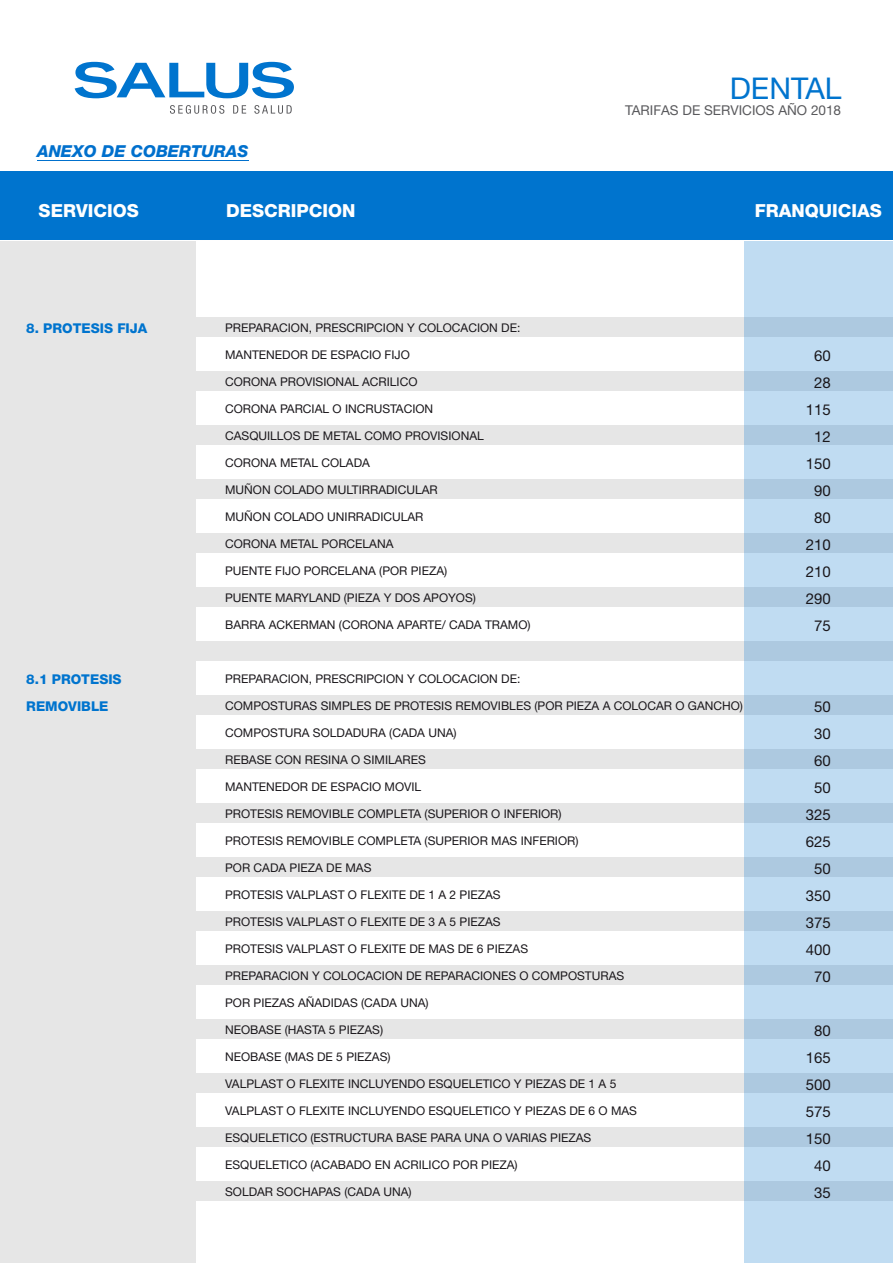
<style>
.page{position:relative;width:893px;height:1263px;background:#fff}
.page>*{position:absolute;margin:0;border:0;box-sizing:border-box;transform-origin:0 0}
.t1{font:30px "Helvetica Neue LT Std";color:#0074ce}
.t2{font:800 18px "Helvetica Neue LT Std";color:#fff}
.t3{font:italic 800 16.5px "Helvetica Neue LT Std";color:#0070cd}
.t4{font:15px/27px "Helvetica Neue LT Std";color:#1a171b;text-align:center}
.t5{font:800 13.5px/27px "Helvetica Neue LT Std";color:#0074ce}
.t6{font:13.5px "Helvetica Neue LT Std";color:#59595c}
.t7{font:12px "Helvetica Neue LT Std";color:#1a171b}
</style>
<div class="page">
<div style="left:0;top:318px;width:892px;height:19px;background:#e6e6e6"></div>
<div style="left:0;top:372px;width:892px;height:19px;background:#e6e6e6"></div>
<div style="left:0;top:426px;width:892px;height:19px;background:#e6e6e6"></div>
<div style="left:0;top:480px;width:892px;height:19px;background:#e6e6e6"></div>
<div style="left:0;top:534px;width:892px;height:19px;background:#e6e6e6"></div>
<div style="left:0;top:588px;width:892px;height:19px;background:#e6e6e6"></div>
<div style="left:0;top:642px;width:892px;height:19px;background:#e6e6e6"></div>
<div style="left:0;top:696px;width:892px;height:19px;background:#e6e6e6"></div>
<div style="left:0;top:750px;width:892px;height:19px;background:#e6e6e6"></div>
<div style="left:0;top:804px;width:892px;height:19px;background:#e6e6e6"></div>
<div style="left:0;top:858px;width:892px;height:19px;background:#e6e6e6"></div>
<div style="left:0;top:912px;width:892px;height:19px;background:#e6e6e6"></div>
<div style="left:0;top:966px;width:892px;height:19px;background:#e6e6e6"></div>
<div style="left:0;top:1020px;width:892px;height:19px;background:#e6e6e6"></div>
<div style="left:0;top:1074px;width:892px;height:19px;background:#e6e6e6"></div>
<div style="left:0;top:1128px;width:892px;height:19px;background:#e6e6e6"></div>
<div style="left:0;top:1182px;width:892px;height:19px;background:#e6e6e6"></div>
<div style="left:0;top:171px;width:892px;height:69px;background:#0074ce"></div>
<div style="left:0;top:242px;width:195px;height:1021px;background:#e6e6e6"></div>
<svg style="left:170px;top:105px;width:54px;height:9px"></svg>
<svg style="left:233px;top:105px;width:13px;height:9px"></svg>
<svg style="left:254px;top:105px;width:38px;height:9px"></svg>
<svg style="left:75px;top:62px;width:219px;height:36px"></svg>
<div style="left:744px;top:242px;width:148px;height:1021px;background:linear-gradient(to right,#bad6ec,#bad6ec)"></div>
<hr style="left:37px;top:160px;width:211px;height:1px;background:#0070cd">
<h3 class="t3" style="left:37px;top:141px;width:213px">ANEXO DE COBERTURAS</h3>
<h1 class="t1" style="left:729px;top:70px;width:113px">DENTAL</h1>
<p class="t6" style="left:625px;top:102px;width:217px">TARIFAS DE SERVICIOS AÑO 2018</p>
<h2 class="t2" style="left:39px;top:200px;width:102px">SERVICIOS</h2>
<h2 class="t2" style="left:226px;top:200px;width:131px">DESCRIPCION</h2>
<h2 class="t2" style="left:754px;top:200px;width:129px">FRANQUICIAS</h2>
<p class="t5" style="left:26px;top:315px;width:123px">8. PROTESIS FIJA</p>
<p class="t5" style="left:26px;top:666px;width:97px">8.1 PROTESIS<br>REMOVIBLE</p>
<p class="t7" style="left:225px;top:320px;width:297px">PREPARACION, PRESCRIPCION Y COLOCACION DE:</p>
<p class="t7" style="left:225px;top:347px;width:186px">MANTENEDOR DE ESPACIO FIJO</p>
<p class="t7" style="left:225px;top:374px;width:194px">CORONA PROVISIONAL ACRILICO</p>
<p class="t7" style="left:225px;top:401px;width:210px">CORONA PARCIAL O INCRUSTACION</p>
<p class="t7" style="left:225px;top:428px;width:260px">CASQUILLOS DE METAL COMO PROVISIONAL</p>
<p class="t7" style="left:225px;top:455px;width:146px">CORONA METAL COLADA</p>
<p class="t7" style="left:225px;top:482px;width:214px">MUÑON COLADO MULTIRRADICULAR</p>
<p class="t7" style="left:225px;top:509px;width:200px">MUÑON COLADO UNIRRADICULAR</p>
<p class="t7" style="left:225px;top:536px;width:170px">CORONA METAL PORCELANA</p>
<p class="t7" style="left:225px;top:563px;width:223px">PUENTE FIJO PORCELANA (POR PIEZA)</p>
<p class="t7" style="left:225px;top:590px;width:252px">PUENTE MARYLAND (PIEZA Y DOS APOYOS)</p>
<p class="t7" style="left:225px;top:617px;width:307px">BARRA ACKERMAN (CORONA APARTE/ CADA TRAMO)</p>
<p class="t7" style="left:225px;top:671px;width:297px">PREPARACION, PRESCRIPCION Y COLOCACION DE:</p>
<p class="t7" style="left:225px;top:698px;width:519px">COMPOSTURAS SIMPLES DE PROTESIS REMOVIBLES (POR PIEZA A COLOCAR O GANCHO)</p>
<p class="t7" style="left:225px;top:725px;width:233px">COMPOSTURA SOLDADURA (CADA UNA)</p>
<p class="t7" style="left:225px;top:752px;width:202px">REBASE CON RESINA O SIMILARES</p>
<p class="t7" style="left:225px;top:779px;width:198px">MANTENEDOR DE ESPACIO MOVIL</p>
<p class="t7" style="left:225px;top:806px;width:338px">PROTESIS REMOVIBLE COMPLETA (SUPERIOR O INFERIOR)</p>
<p class="t7" style="left:225px;top:833px;width:355px">PROTESIS REMOVIBLE COMPLETA (SUPERIOR MAS INFERIOR)</p>
<p class="t7" style="left:225px;top:860px;width:148px">POR CADA PIEZA DE MAS</p>
<p class="t7" style="left:225px;top:887px;width:277px">PROTESIS VALPLAST O FLEXITE DE 1 A 2 PIEZAS</p>
<p class="t7" style="left:225px;top:914px;width:277px">PROTESIS VALPLAST O FLEXITE DE 3 A 5 PIEZAS</p>
<p class="t7" style="left:225px;top:941px;width:304px">PROTESIS VALPLAST O FLEXITE DE MAS DE 6 PIEZAS</p>
<p class="t7" style="left:225px;top:968px;width:400px">PREPARACION Y COLOCACION DE REPARACIONES O COMPOSTURAS</p>
<p class="t7" style="left:225px;top:995px;width:205px">POR PIEZAS AÑADIDAS (CADA UNA)</p>
<p class="t7" style="left:225px;top:1022px;width:159px">NEOBASE (HASTA 5 PIEZAS)</p>
<p class="t7" style="left:225px;top:1049px;width:167px">NEOBASE (MAS DE 5 PIEZAS)</p>
<p class="t7" style="left:225px;top:1076px;width:393px">VALPLAST O FLEXITE INCLUYENDO ESQUELETICO Y PIEZAS DE 1 A 5</p>
<p class="t7" style="left:225px;top:1103px;width:413px">VALPLAST O FLEXITE INCLUYENDO ESQUELETICO Y PIEZAS DE 6 O MAS</p>
<p class="t7" style="left:225px;top:1130px;width:368px">ESQUELETICO (ESTRUCTURA BASE PARA UNA O VARIAS PIEZAS</p>
<p class="t7" style="left:225px;top:1157px;width:294px">ESQUELETICO (ACABADO EN ACRILICO POR PIEZA)</p>
<p class="t7" style="left:225px;top:1184px;width:188px">SOLDAR SOCHAPAS (CADA UNA)</p>
<p class="t4" style="left:805px;top:342px;width:27px">60<br>28<br>115<br>12<br>150<br>90<br>80<br>210<br>210<br>290<br>75</p>
<p class="t4" style="left:805px;top:693px;width:27px">50<br>30<br>60<br>50<br>325<br>625<br>50<br>350<br>375<br>400<br>70</p>
<p class="t4" style="left:805px;top:1017px;width:27px">80<br>165<br>500<br>575<br>150<br>40<br>35</p>
</div>
